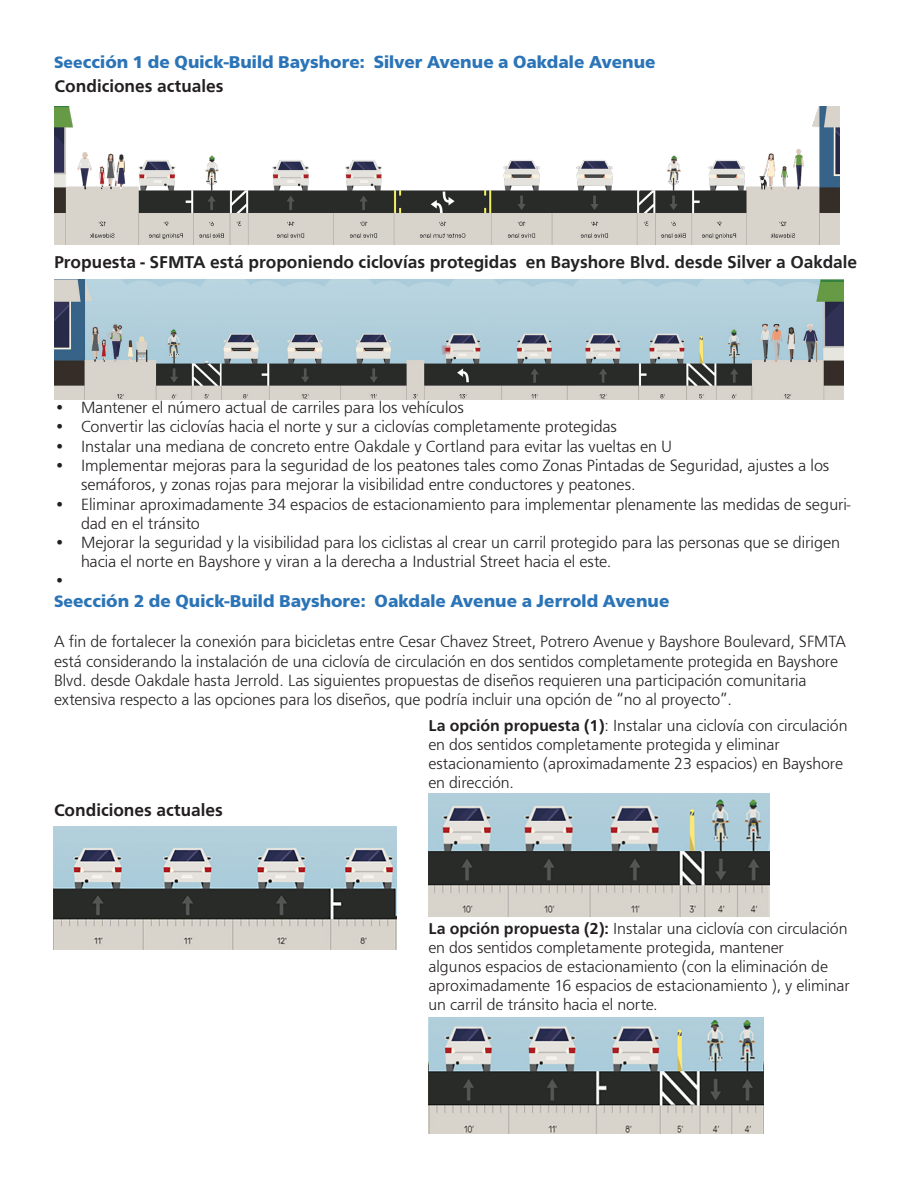
<style>
.page{position:relative;width:918px;height:1188px;background:#fff}
.page>*{position:absolute;margin:0;border:0;box-sizing:border-box;transform-origin:0 0}
.t1{font:900 18px "Graphein Pro";color:#2b74b7}
.t2{font:700 18px "Graphein Pro";color:#222}
.t3{font:700 18px "Graphein Pro";color:#231f20}
.t4{font:300 16.8px/19.4px "Graphein Pro";letter-spacing:-.005em;color:#231f20}
.t5{font:300 16.5px/18.9px "Graphein Pro";letter-spacing:-.005em;color:#231f20}
.s1{font-size:16.8px}
.s2{color:#231f20}
.s3{color:#232325}
.s4{font-weight:700}
</style>
<div class="page">
<img style="left:55px;top:106px;width:784px;height:138px">
<img style="left:54px;top:827px;width:342px;height:123px">
<img style="left:429px;top:793px;width:340px;height:123px">
<img style="left:428px;top:1017px;width:335px;height:117px">
<img style="left:55px;top:280px;width:788px;height:120px">
<p class="t1" style="left:54px;top:51px;width:603px"><span class="s1">See</span>cción 1 de Quick-Build Bayshore: Silver Avenue a Oakdale Avenue</p>
<p class="t3" style="left:55px;top:76px;width:170px">Condiciones actuales</p>
<p class="t2" style="left:54px;top:252px;width:805px"><span class="s2">Propuesta -</span> SFMTA está proponiendo ciclovías protegidas <span class="s3">en Bayshore Blvd. desde Silver a Oakdale</span></p>
<p class="t4" style="left:54px;top:398px;width:411px">• Mantener el número actual de carriles para los vehículos</p>
<p class="t4" style="left:54px;top:417px;width:565px">• Convertir las ciclovías hacia el norte y sur a ciclovías completamente protegidas</p>
<p class="t4" style="left:54px;top:437px;width:620px">• Instalar una mediana de concreto entre Oakdale y Cortland para evitar las vueltas en U</p>
<p class="t4" style="left:81px;top:456px;width:750px;text-indent:-27px">• Implementar mejoras para la seguridad de los peatones tales como Zonas Pintadas de Seguridad, ajustes a los semáforos, y zonas rojas para mejorar la visibilidad entre conductores y peatones.</p>
<p class="t4" style="left:81px;top:494px;width:771px;text-indent:-27px">• Eliminar aproximadamente 34 espacios de estacionamiento para implementar plenamente las medidas de seguri&shy;dad en el tránsito</p>
<p class="t4" style="left:81px;top:533px;width:761px;line-height:18.9px;text-indent:-27px">• Mejorar la seguridad y la visibilidad para los ciclistas al crear un carril protegido para las personas que se dirigen hacia el norte en Bayshore y viran a la derecha a Industrial Street hacia el este.</p>
<p class="t4" style="left:54px;top:571px;width:13px">•</p>
<p class="t1" style="left:54px;top:591px;width:617px"><span class="s1">Se</span>ección 2 de Quick-Build Bayshore: Oakdale Avenue a Jerrold Avenue</p>
<p class="t4" style="left:54px;top:632px;width:794px">A fin de fortalecer la conexión para bicicletas entre Cesar Chavez Street, Potrero Avenue y Bayshore Boulevard, SFMTA está considerando la instalación de una ciclovía de circulación en dos sentidos completamente protegida en Bayshore Blvd. desde Oakdale hasta Jerrold. Las siguientes propuestas de diseños requieren una participación comunitaria extensiva respecto a las opciones para los diseños, que podría incluir una opción de “no al proyecto”.</p>
<p class="t3" style="left:54px;top:800px;width:170px">Condiciones actuales</p>
<p class="t5" style="left:428px;top:716px;width:421px"><span class="s4">La opción propuesta (1)</span>: Instalar una ciclovía con circulación en dos sentidos completamente protegida y eliminar estacionamiento (aproximadamente 23 espacios) en Bayshore en dirección.</p>
<p class="t5" style="left:428px;top:919px;width:423px"><span class="s4">La opción propuesta (2):</span> Instalar una ciclovía con circulación en dos sentidos completamente protegida, mantener<br>algunos espacios de estacionamiento (con la eliminación de aproximadamente 16 espacios de estacionamiento ), y eliminar un carril de tránsito hacia el norte.</p>
</div>
